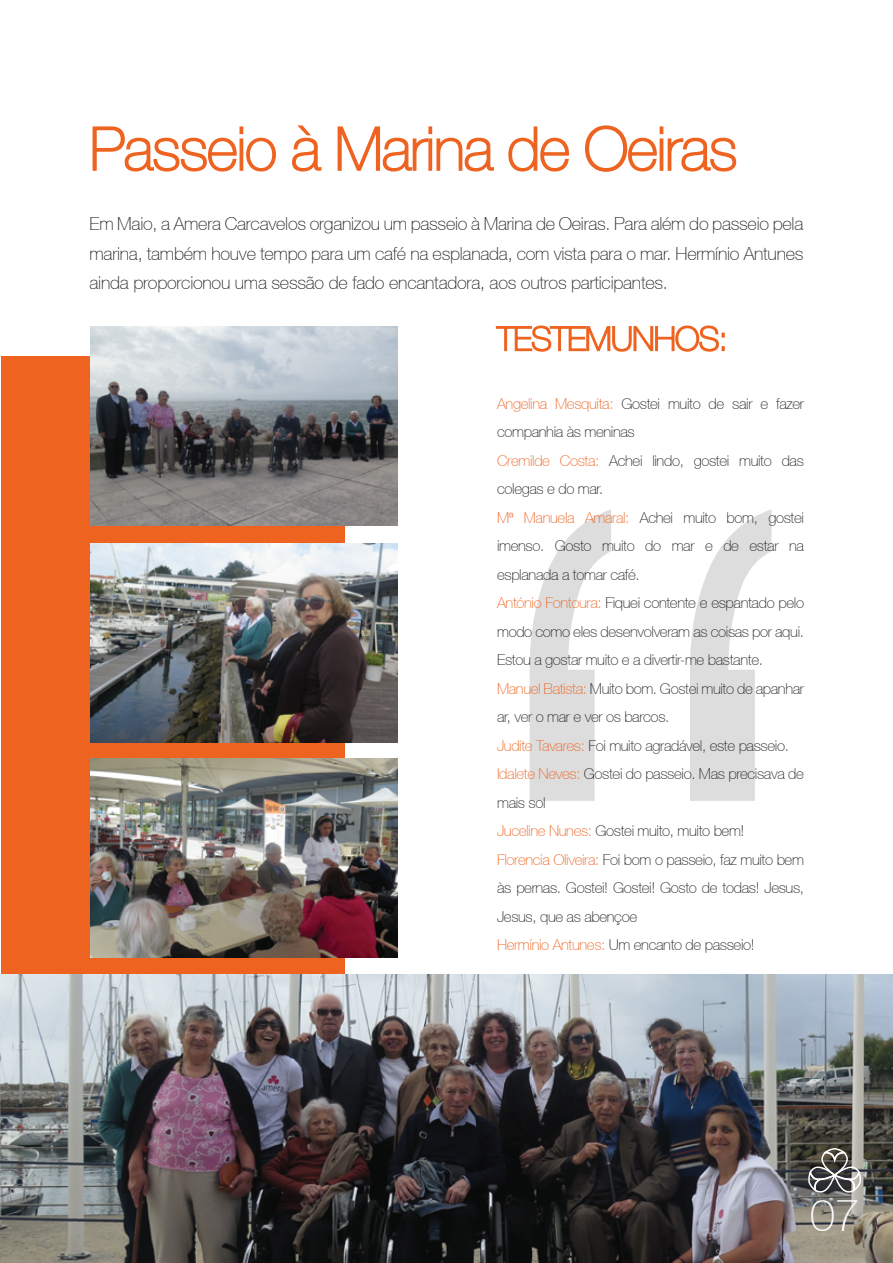
<style>
.page{position:relative;width:893px;height:1263px;background:#fff}
.page>*{position:absolute;margin:0;border:0;box-sizing:border-box;transform-origin:0 0}
.t1{font:100 60px "Helvetica 35";letter-spacing:-.025em;color:#ee6320}
.t2{font:100 44.85px "Helvetica 35";color:#fff}
.t3{font:100 18px/29.8px "Helvetica 35";letter-spacing:-.015em;color:#231f20;text-align:justify}
.t4{font:100 15px/28.5px "Helvetica 35";letter-spacing:-.025em;color:#231f20}
.s1{color:#ee6320}
</style>
<div class="page">
<div style="left:1px;top:356px;width:343px;height:904px;background:#ee6320"></div>
<img style="left:0;top:974px;width:893px;height:289px">
<svg style="left:530px;top:509px;width:241px;height:292px"></svg>
<svg style="left:808px;top:1148px;width:53px;height:44px;background:#747370"></svg>
<svg style="left:92px;top:126px;width:184px;height:46px"></svg>
<svg style="left:292px;top:125px;width:30px;height:47px"></svg>
<svg style="left:337px;top:126px;width:158px;height:46px"></svg>
<svg style="left:508px;top:126px;width:61px;height:46px"></svg>
<svg style="left:585px;top:125px;width:152px;height:47px"></svg>
<svg style="left:495px;top:325px;width:230px;height:27px"></svg>
<img style="left:90px;top:759px;width:307px;height:199px">
<img style="left:90px;top:326px;width:307px;height:199px">
<img style="left:90px;top:543px;width:307px;height:199px">
<h1 class="t1" style="left:90px;top:114px;width:650px">Passeio à Marina de Oeiras</h1>
<p class="t3" style="left:90px;top:208px;width:715px">Em Maio, a Amera Carcavelos organizou um passeio à Marina de Oeiras. Para além do passeio pela marina, também houve tempo para um café na esplanada, com vista para o mar. Hermínio Antunes ainda proporcionou uma sessão de fado encantadora, aos outros participantes.</p>
<p class="t4" style="left:497px;top:389px;width:308px"><span class="s1">Angelina Mesquita:</span> Gostei muito de sair e fazer companhia às meninas<br><span class="s1">Cremilde Costa:</span> Achei lindo, gostei muito das colegas e do mar.<br><span class="s1">Mª Manuela Amaral:</span> Achei muito bom, gostei imenso. Gosto muito do mar e de estar na esplanada a tomar café.<br><span class="s1">António Fontoura:</span> Fiquei contente e espantado pelo modo como eles desenvolveram as coisas por aqui.<br>Estou a gostar muito e a divertir-me bastante.<br><span class="s1">Manuel Batista:</span> Muito bom. Gostei muito de apanhar ar, ver o mar e ver os barcos.<br><span class="s1">Judite Tavares:</span> Foi muito agradável, este passeio.<br><span class="s1">Idalete Neves:</span> Gostei do passeio. Mas precisava de mais sol<br><span class="s1">Juceline Nunes:</span> Gostei muito, muito bem!<br><span class="s1">Florencia Oliveira:</span> Foi bom o passeio, faz muito bem às pernas. Gostei! Gostei! Gosto de todas! Jesus, Jesus, que as abençoe<br><span class="s1">Hermínio Antunes:</span> Um encanto de passeio!</p>
<h2 class="t2" style="left:810px;top:1190px;width:51px">07</h2>
</div>
